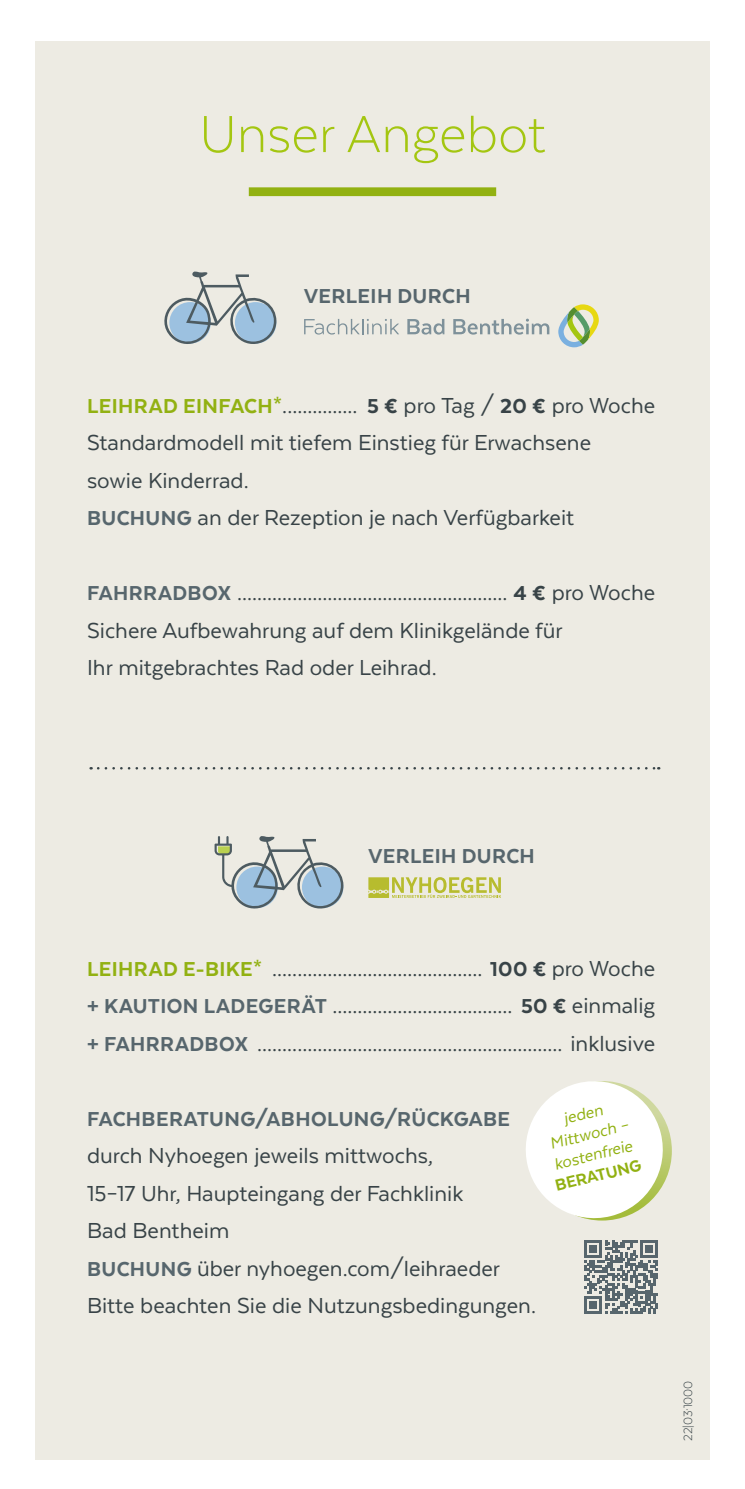
<style>
.page{position:relative;width:745px;height:1489px;background:#fff}
.page>*{position:absolute;margin:0;border:0;box-sizing:border-box;transform-origin:0 0}
.t1{font:300 60px "Texta";color:#a4c611}
.t2{font:25px/37.5px "Texta";color:#384347}
.t3{font:800 23.25px "Texta";letter-spacing:.015em;color:#57666d}
.t4{font:italic 18.5px/21px "Texta";color:#92b112;text-align:center}
.t5{font:800 18.5px "Texta";color:#92b112}
.t6{font:300 13.75px "Texta";color:#384347}
.s1{font-weight:800;font-size:23.25px;color:#92b112}
.s2{font-weight:800;font-size:23.25px}
.s3{font-weight:800;font-size:23.25px;color:#57666d}
</style>
<div class="page">
<div style="left:35px;top:41px;width:674px;height:1418px;background:#edebe3"></div>
<div style="left:249px;top:187px;width:247px;height:9px;background:#92b112"></div>
<svg style="left:526px;top:1081px;width:143px;height:140px"></svg>
<svg style="left:584px;top:1240px;width:73px;height:73px"></svg>
<svg style="left:98px;top:767px;width:560px;height:2px"></svg>
<svg style="left:164px;top:271px;width:112px;height:73px"></svg>
<svg style="left:304px;top:319px;width:95px;height:15px"></svg>
<svg style="left:407px;top:319px;width:37px;height:15px"></svg>
<svg style="left:453px;top:318px;width:96px;height:16px"></svg>
<svg style="left:558px;top:304px;width:40px;height:43px"></svg>
<svg style="left:214px;top:836px;width:129px;height:73px"></svg>
<svg style="left:368px;top:877px;width:132px;height:21px"></svg>
<h1 class="t1" style="left:199px;top:103px;width:348px">Unser Angebot</h1>
<p class="t3" style="left:304px;top:283px;width:168px">VERLEIH DURCH</p>
<p class="t2" style="left:87px;top:386px;width:569px"><span class="s1">LEIHRAD EINFACH*</span>............... <span class="s2">5 €</span> pro Tag / <span class="s2">20 €</span> pro Woche Standardmodell mit tiefem Einstieg für Erwachsene<br>sowie Kinderrad.<br><span class="s3">BUCHUNG</span> an der Rezeption je nach Verfügbarkeit</p>
<p class="t2" style="left:87px;top:573px;width:569px"><span class="s3">FAHRRADBOX</span> ...................................................... <span class="s2">4 €</span> pro Woche<br>Sichere Aufbewahrung auf dem Klinikgelände für<br>Ihr mitgebrachtes Rad oder Leihrad.</p>
<p class="t3" style="left:368px;top:844px;width:168px">VERLEIH DURCH</p>
<p class="t2" style="left:87px;top:948px;width:569px;text-align:justify"><span class="s1">LEIHRAD E-BIKE*</span> .......................................... <span class="s2">100 €</span> pro Woche <span class="s3">+ KAUTION LADEGERÄT</span> .................................... <span class="s2">50 €</span> einmalig <span class="s3">+ FAHRRADBOX</span> ............................................................. inklusive</p>
<p class="t3" style="left:87px;top:1106px;width:424px">FACHBERATUNG/ABHOLUNG/RÜCKGABE</p>
<p class="t2" style="left:87px;top:1136px;width:450px">durch Nyhoegen jeweils mittwochs,<br>15–17 Uhr, Haupteingang der Fachklinik<br>Bad Bentheim<br><span class="s3">BUCHUNG</span> über nyhoegen.com/leihraeder Bitte beachten Sie die Nutzungsbedingungen.</p>
<p class="t4" style="left:541px;top:1113px;width:83px;rotate:-14deg">jeden<br>Mittwoch – kostenfreie</p>
<p class="t5" style="left:553px;top:1176px;width:90px;rotate:-14deg">BERATUNG</p>
<p class="t6" style="left:680px;top:1440px;width:62px;rotate:-90deg">22|03·1000</p>
</div>
